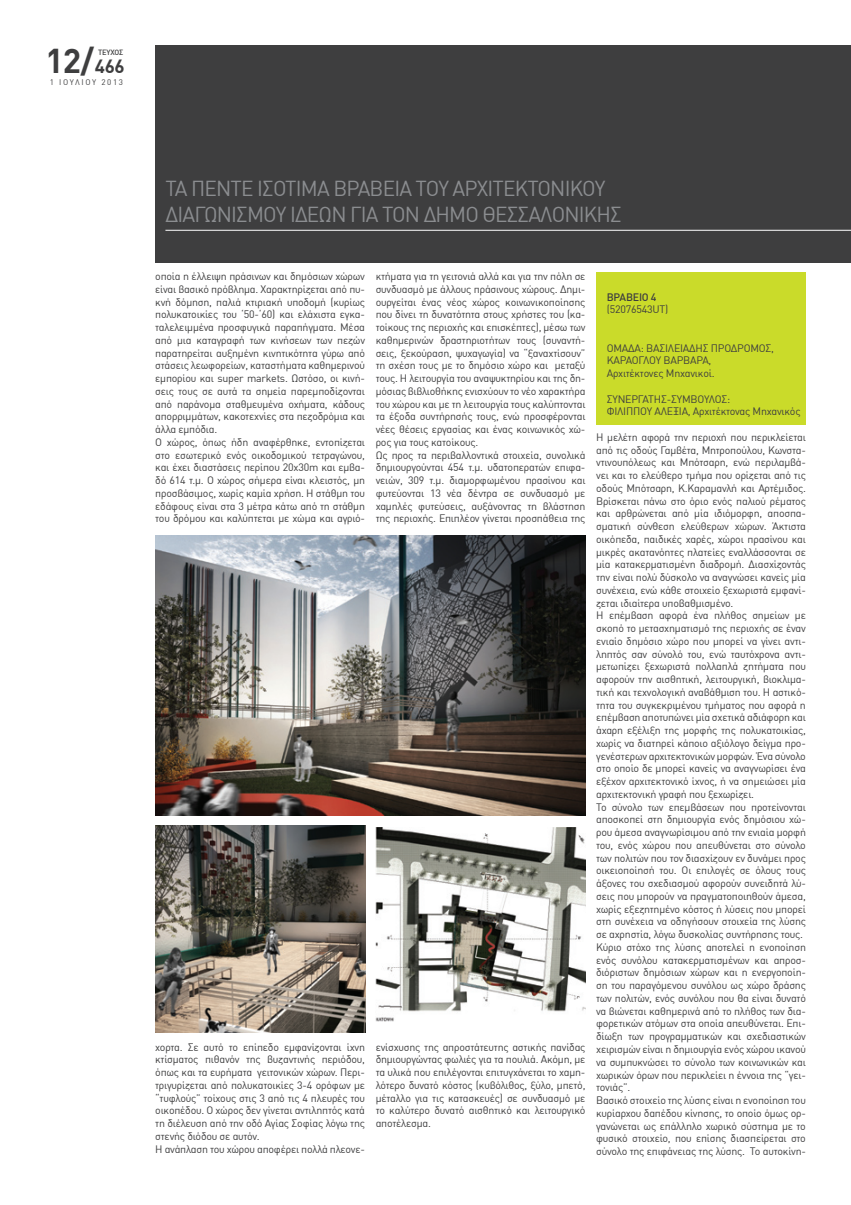
<style>
.page{position:relative;width:851px;height:1205px;background:#fff}
.page>*{position:absolute;margin:0;border:0;box-sizing:border-box;transform-origin:0 0}
.t1{font:700 33.75px "DIN Greek";color:#3e3e3f}
.t2{font:21.25px/25.5px "DIN Greek";letter-spacing:-.04em;color:#8b8d90}
.t3{font:10.62px/12.8px "DIN Greek";letter-spacing:-.02em;color:#3e3e3f}
.t4{font:500 10.62px "DIN Greek";letter-spacing:-.02em;color:#3e3e3f}
.t5{font:8px "DIN Greek";letter-spacing:.2em;color:#3e3e3f}
.t6{font:500 7.5px "DIN Greek";letter-spacing:-.025em;color:#3e3e3f}
.s1{font-size:18.75px}
</style>
<div class="page">
<div style="left:596px;top:272px;width:209px;height:153px;background:#cadb2a"></div>
<div style="left:155px;top:46px;width:695px;height:217px;background:#3e3e3f"></div>
<hr style="left:165px;top:230px;width:685px;height:1px;background:#fff">
<img style="left:155px;top:825px;width:210px;height:207px">
<img style="left:155px;top:536px;width:430px;height:279px">
<img style="left:375px;top:828px;width:210px;height:194px">
<h1 class="t1" style="left:45px;top:41px;width:81px">12/<span class="s1">466</span></h1>
<p class="t6" style="left:98px;top:48px;width:27px">ΤΕΥΧΟΣ</p>
<p class="t5" style="left:50px;top:78px;width:75px">1 IOYΛIΟΥ 2013</p>
<h2 class="t2" style="left:165px;top:176px;width:458px">ΤΑ ΠΕΝΤΕ ΙΣΟΤΙΜΑ ΒΡΑΒΕΙΑ ΤΟΥ ΑΡΧΙΤΕΚΤΟΝΙΚΟΥ<br>ΔΙΑΓΩΝΙΣΜΟΥ ΙΔΕΩΝ ΓΙΑ ΤΟΝ ΔΗΜΟ ΘΕΣΣΑΛΟΝΙΚΗΣ</h2>
<p class="t3" style="left:155px;top:270px;width:211px">οποία η έλλειψη πράσινων και δημόσιων χώρων είναι βασικό πρόβλημα. Χαρακτηρίζεται από πυ&shy;κνή δόμηση, παλιά κτιριακή υποδομή (κυρίως πολυκατοικίες του ‘50-‘60) και ελάχιστα εγκα&shy;ταλελειμμένα προσφυγικά παραπήγματα. Μέσα από μια καταγραφή των κινήσεων των πεζών παρατηρείται αυξημένη κινητικότητα γύρω από στάσεις λεωφορείων, καταστήματα καθημερινού εμπορίου και super markets. Ωστόσο, οι κινή&shy;σεις τους σε αυτά τα σημεία παρεμποδίζονται από παράνομα σταθμευμένα οχήματα, κάδους απορριμμάτων, κακοτεχνίες στα πεζοδρόμια και άλλα εμπόδια.<br>Ο χώρος, όπως ήδη αναφέρθηκε, εντοπίζεται στο εσωτερικό ενός οικοδομικού τετραγώνου, και έχει διαστάσεις περίπου 20x30m και εμβα&shy;δό 614 τ.μ. Ο χώρος σήμερα είναι κλειστός, μη προσβάσιμος, χωρίς καμία χρήση. Η στάθμη του εδάφους είναι στα 3 μέτρα κάτω από τη στάθμη του δρόμου και καλύπτεται με χώμα και αγριό-</p>
<p class="t3" style="left:375px;top:270px;width:211px">κτήματα για τη γειτονιά αλλά και για την πόλη σε συνδυασμό με άλλους πράσινους χώρους. Δημι&shy;ουργείται ένας νέος χώρος κοινωνικοποίησης που δίνει τη δυνατότητα στους χρήστες του (κα&shy;τοίκους της περιοχής και επισκέπτες), μέσω των καθημερινών δραστηριοτήτων τους (συναντή&shy;σεις, ξεκούραση, ψυχαγωγία) να “ξαναχτίσουν” τη σχέση τους με το δημόσιο χώρο και μεταξύ τους. Η λειτουργία του αναψυκτηρίου και της δη&shy;μόσιας βιβλιοθήκης ενισχύουν το νέο χαρακτήρα του χώρου και με τη λειτουργία τους καλύπτονται τα έξοδα συντήρησής τους, ενώ προσφέρονται νέες θέσεις εργασίας και ένας κοινωνικός χώ&shy;ρος για τους κατοίκους.<br>Ως προς τα περιβαλλοντικά στοιχεία, συνολικά δημιουργούνται 454 τ.μ. υδατοπερατών επιφα&shy;νειών, 309 τ.μ. διαμορφωμένου πρασίνου και φυτεύονται 13 νέα δέντρα σε συνδυασμό με χαμηλές φυτεύσεις, αυξάνοντας τη βλάστηση της περιοχής. Επιπλέον γίνεται προσπάθεια της</p>
<p class="t3" style="left:155px;top:1040px;width:211px">χορτα. Σε αυτό το επίπεδο εμφανίζονται ίχνη κτίσματος πιθανόν της βυζαντινής περιόδου, όπως και τα ευρήματα γειτονικών χώρων. Περι&shy;τριγυρίζεται από πολυκατοικίες 3-4 ορόφων με “τυφλούς” τοίχους στις 3 από τις 4 πλευρές του οικοπέδου. Ο χώρος δεν γίνεται αντιληπτός κατά τη διέλευση από την οδό Αγίας Σοφίας λόγω της στενής διόδου σε αυτόν.<br>Η ανάπλαση του χώρου αποφέρει πολλά πλεονε-</p>
<p class="t3" style="left:375px;top:1040px;width:211px;text-align:justify">ενίσχυσης της απροστάτευτης αστικής πανίδας δημιουργώντας φωλιές για τα πουλιά. Ακόμη, με τα υλικά που επιλέγονται επιτυγχάνεται το χαμη&shy;λότερο δυνατό κόστος (κυβόλιθος, ξύλο, μπετό, μέταλλο για τις κατασκευές) σε συνδυασμό με το καλύτερο δυνατό αισθητικό και λειτουργικό αποτέλεσμα.</p>
<p class="t4" style="left:606px;top:290px;width:51px">ΒΡΑΒΕΙΟ 4</p>
<p class="t3" style="left:606px;top:303px;width:63px">(52076543UT)</p>
<p class="t3" style="left:606px;top:341px;width:169px">ΟΜΑΔΑ: ΒΑΣΙΛΕΙΑΔΗΣ ΠΡΟΔΡΟΜΟΣ,<br>ΚΑΡΑΟΓΛΟΥ ΒΑΡΒΑΡΑ,<br>Αρχιτέκτονες Μηχανικοί.</p>
<p class="t3" style="left:606px;top:392px;width:195px">ΣΥΝΕΡΓΑΤΗΣ-ΣΥΜΒΟΥΛΟΣ:<br>ΦΙΛΙΠΠΟΥ ΑΛΕΞΙΑ, Αρχιτέκτονας Μηχανικός</p>
<p class="t3" style="left:596px;top:431px;width:211px">Η μελέτη αφορά την περιοχή που περικλείεται από τις οδούς Γαμβέτα, Μητροπούλου, Κωνστα&shy;ντινουπόλεως και Μπότσαρη, ενώ περιλαμβά&shy;νει και το ελεύθερο τμήμα που ορίζεται από τις οδούς Μπότσαρη, Κ.Καραμανλή και Αρτέμιδος.<br>Βρίσκεται πάνω στο όριο ενός παλιού ρέματος και αρθρώνεται από μία ιδιόμορφη, αποσπα&shy;σματική σύνθεση ελεύθερων χώρων. Άκτιστα οικόπεδα, παιδικές χαρές, χώροι πρασίνου και μικρές ακατανόητες πλατείες εναλλάσσονται σε μία κατακερματισμένη διαδρομή. Διασχίζοντάς την είναι πολύ δύσκολο να αναγνώσει κανείς μία συνέχεια, ενώ κάθε στοιχείο ξεχωριστά εμφανί&shy;ζεται ιδιαίτερα υποβαθμισμένο.<br>Η επέμβαση αφορά ένα πλήθος σημείων με σκοπό το μετασχηματισμό της περιοχής σε έναν ενιαίο δημόσιο χώρο που μπορεί να γίνει αντι&shy;ληπτός σαν σύνολό του, ενώ ταυτόχρονα αντι&shy;μετωπίζει ξεχωριστά πολλαπλά ζητήματα που αφορούν την αισθητική, λειτουργική, βιοκλιμα&shy;τική και τεχνολογική αναβάθμιση του. Η αστικό&shy;τητα του συγκεκριμένου τμήματος που αφορά η επέμβαση αποτυπώνει μία σχετικά αδιάφορη και άχαρη εξέλιξη της μορφής της πολυκατοικίας, χωρίς να διατηρεί κάποιο αξιόλογο δείγμα προ&shy;γενέστερων αρχιτεκτονικών μορφών. Ένα σύνολο στο οποίο δε μπορεί κανείς να αναγνωρίσει ένα εξέχον αρχιτεκτονικό ίχνος, ή να σημειώσει μία αρχιτεκτονική γραφή που ξεχωρίζει.<br>Το σύνολο των επεμβάσεων που προτείνονται αποσκοπεί στη δημιουργία ενός δημόσιου χώ&shy;ρου άμεσα αναγνωρίσιμου από την ενιαία μορφή του, ενός χώρου που απευθύνεται στο σύνολο των πολιτών που τον διασχίζουν εν δυνάμει προς οικειοποίησή του. Οι επιλογές σε όλους τους άξονες του σχεδιασμού αφορούν συνειδητά λύ&shy;σεις που μπορούν να πραγματοποιηθούν άμεσα, χωρίς εξεζητημένο κόστος ή λύσεις που μπορεί στη συνέχεια να οδηγήσουν στοιχεία της λύσης σε αχρηστία, λόγω δυσκολίας συντήρησης τους.<br>Κύριο στόχο της λύσης αποτελεί η ενοποίηση ενός συνόλου κατακερματισμένων και απροσ&shy;διόριστων δημόσιων χώρων και η ενεργοποίη&shy;ση του παραγόμενου συνόλου ως χώρο δράσης των πολιτών, ενός συνόλου που θα είναι δυνατό να βιώνεται καθημερινά από το πλήθος των δια&shy;φορετικών ατόμων στα οποία απευθύνεται. Επι&shy;δίωξη των προγραμματικών και σχεδιαστικών χειρισμών είναι η δημιουργία ενός χώρου ικανού να συμπυκνώσει το σύνολο των κοινωνικών και χωρικών όρων που περικλείει η έννοια της “γει&shy;τονιάς”.<br>Βασικό στοιχείο της λύσης είναι η ενοποίηση του κυρίαρχου δαπέδου κίνησης, το οποίο όμως ορ&shy;γανώνεται ως επάλληλο χωρικό σύστημα με το φυσικό στοιχείο, που επίσης διασπείρεται στο σύνολο της επιφάνειας της λύσης. Το αυτοκίνη-</p>
</div>
